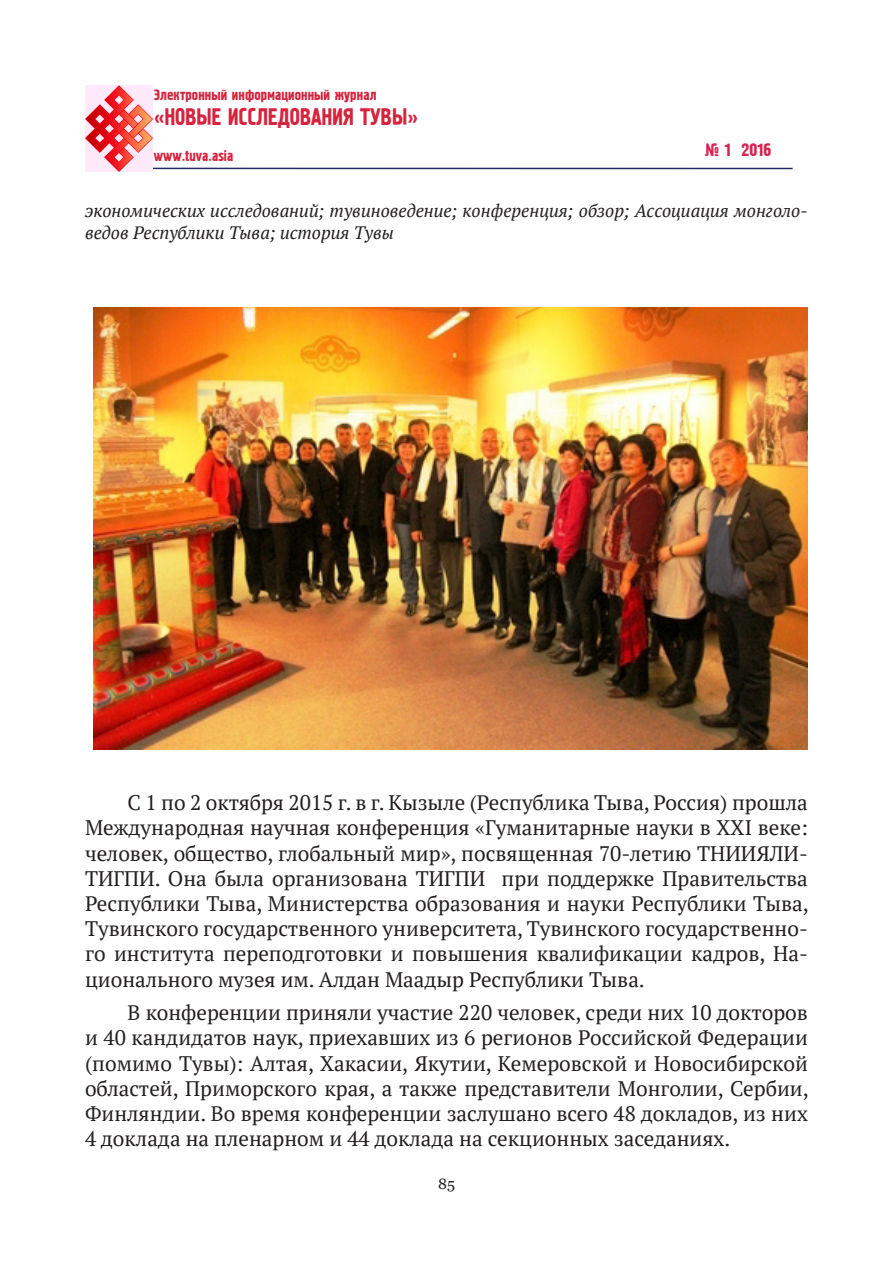
<style>
.page{position:relative;width:893px;height:1263px;background:#fff}
.page>*{position:absolute;margin:0;border:0;box-sizing:border-box;transform-origin:0 0}
.t1{font:24.3px "Pollock 1 CTT";color:#d5243d;scale:.86 1}
.t2{font:21px/25.2px "PT Serif";color:#231f20;text-align:justify}
.t3{font:italic 18px/21.6px "PT Serif";color:#231f20}
.t4{font:18px "Pollock 1 CTT";color:#d52451}
.t5{font:15px "Pollock 1 CTT";color:#d5243d}
.t6{font:15px "Georgia";color:#231f20}
.s1{font-size:21px}
</style>
<div class="page">
<svg style="left:151px;top:85px;width:270px;height:87px"></svg>
<hr style="left:121px;top:168px;width:672px;height:1px;background:#232965">
<img style="left:85px;top:85px;width:67px;height:86px">
<img style="left:93px;top:308px;width:715px;height:441px">
<p class="t5" style="left:154px;top:86px;width:224px">Электронный информационный журнал</p>
<p class="t1" style="left:154px;top:103px;width:309px"><span class="s1">«</span>Новые исследования Тувы<span class="s1">»</span></p>
<p class="t5" style="left:154px;top:147px;width:81px">www.tuva.asia</p>
<p class="t4" style="left:704px;top:140px;width:68px">№ 1 2016</p>
<p class="t3" style="left:85px;top:200px;width:724px">экономических исследований; тувиноведение; конференция; обзор; Ассоциация монголо&shy;ведов Республики Тыва; история Тувы</p>
<p class="t2" style="left:85px;top:790px;width:725px;text-indent:43px">С 1 по 2 октября 2015 г. в г. Кызыле (Республика Тыва, Россия) прошла Международная научная конференция «Гуманитарные науки в XXI веке: человек, общество, глобальный мир», посвященная 70-летию ТНИИЯЛИ-ТИГПИ. Она была организована ТИГПИ при поддержке Правительства Республики Тыва, Министерства образования и науки Республики Тыва, Тувинского государственного университета, Тувинского государственно&shy;го института переподготовки и повышения квалификации кадров, На&shy;ционального музея им. Алдан Маадыр Республики Тыва.</p>
<p class="t2" style="left:85px;top:1000px;width:725px;text-indent:43px">В конференции приняли участие 220 человек, среди них 10 докторов и 40 кандидатов наук, приехавших из 6 регионов Российской Федерации (помимо Тувы): Алтая, Хакасии, Якутии, Кемеровской и Новосибирской областей, Приморского края, а также представители Монголии, Сербии, Финляндии. Во время конференции заслушано всего 48 докладов, из них 4 доклада на пленарном и 44 доклада на секционных заседаниях.</p>
<p class="t6" style="left:438px;top:1175px;width:18px">85</p>
</div>
